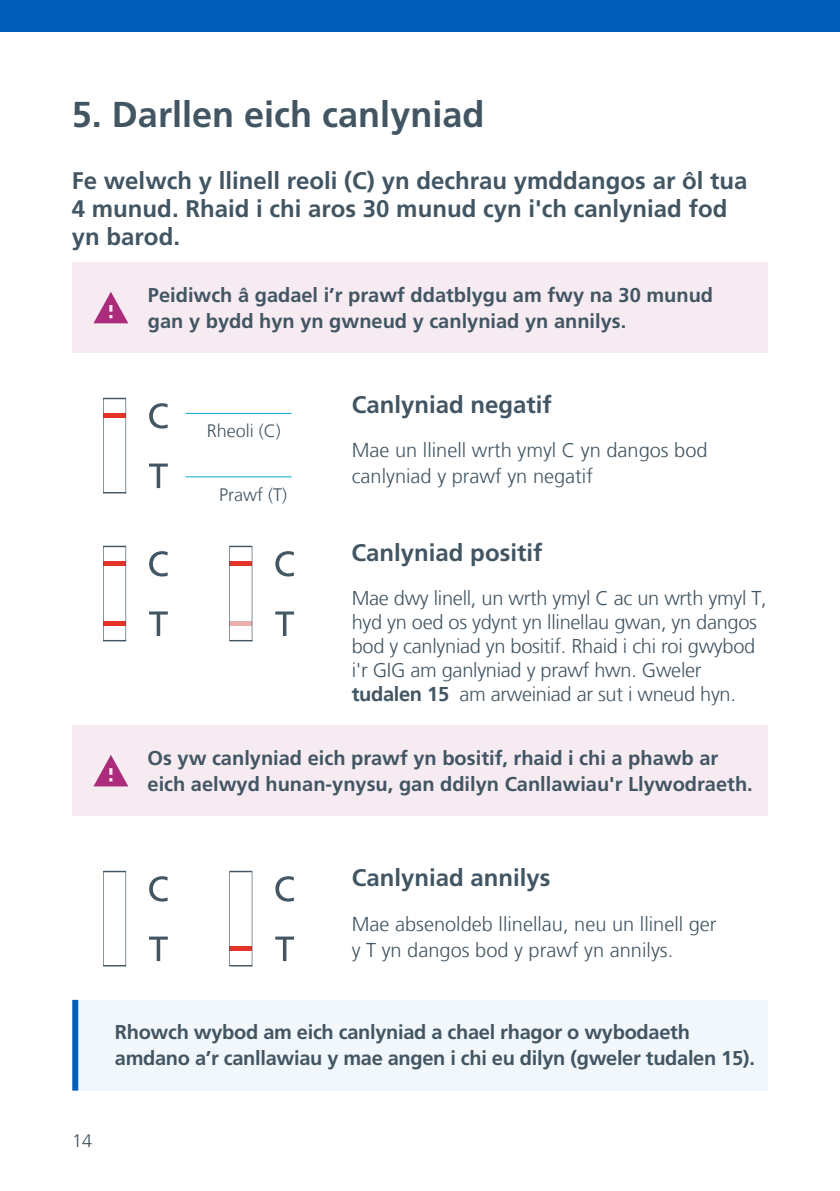
<style>
.page{position:relative;width:840px;height:1191px;background:#fff}
.page>*{position:absolute;margin:0;border:0;box-sizing:border-box;transform-origin:0 0}
.Heading_2__h2{font:700 36px "Frutiger LT Pro";color:#425563}
.Heading_3__h3{font:700 24px/28px "Frutiger LT Pro";color:#425563}
.Paragraph_Black__p{font:300 20px/24px "Frutiger LT";letter-spacing:-.015em;color:#425563}
.Paragraph_Bold__p{font:700 20px/26px "Frutiger LT Pro";color:#425563}
.Paragraph_small__p{font:300 18px "Frutiger LT";color:#425563}
.Page_number__p{font:300 18px "Frutiger LT";color:#425563}
.s1{font-weight:700}
</style>
<div class="page">
<div style="left:72px;top:262px;width:695px;height:91px;background:#f5ebf1"></div>
<svg style="left:93px;top:292px;width:35px;height:31px"></svg>
<svg style="left:103px;top:398px;width:23px;height:95px"></svg>
<svg style="left:149px;top:403px;width:19px;height:25px"></svg>
<svg style="left:149px;top:463px;width:19px;height:25px"></svg>
<hr style="left:185px;top:413px;width:106px;height:1px;background:#07accd">
<hr style="left:185px;top:476px;width:106px;height:1px;background:#07accd">
<svg style="left:103px;top:546px;width:23px;height:95px"></svg>
<svg style="left:149px;top:551px;width:19px;height:25px"></svg>
<svg style="left:149px;top:611px;width:19px;height:25px"></svg>
<svg style="left:229px;top:546px;width:23px;height:95px"></svg>
<svg style="left:275px;top:551px;width:19px;height:25px"></svg>
<svg style="left:275px;top:611px;width:19px;height:25px"></svg>
<div style="left:72px;top:725px;width:695px;height:91px;background:#f5ebf1"></div>
<svg style="left:93px;top:755px;width:35px;height:31px"></svg>
<svg style="left:103px;top:870px;width:23px;height:96px"></svg>
<svg style="left:149px;top:876px;width:19px;height:25px"></svg>
<svg style="left:149px;top:936px;width:19px;height:25px"></svg>
<svg style="left:229px;top:870px;width:23px;height:96px"></svg>
<svg style="left:275px;top:876px;width:19px;height:25px"></svg>
<svg style="left:275px;top:936px;width:19px;height:25px"></svg>
<div style="left:72px;top:999px;width:695px;height:91px;background:#f2f7fb"></div>
<div style="left:72px;top:999px;width:6px;height:91px;background:#005eb8"></div>
<div style="left:0;top:0;width:839px;height:31px;background:#005eb8"></div>
<h3 class="Heading_2__h2" style="left:72px;top:93px;width:414px">5. Darllen eich canlyniad</h3>
<p class="Heading_3__h3" style="left:72px;top:167px;width:676px">Fe welwch y llinell reoli (C) yn dechrau ymddangos ar ôl tua<br>4 munud. Rhaid i chi aros 30 munud cyn i'ch canlyniad fod yn barod.</p>
<h3 class="Paragraph_Bold__p" style="left:148px;top:282px;width:566px">Peidiwch â gadael i’r prawf ddatblygu am fwy na 30 munud gan y bydd hyn yn gwneud y canlyniad yn annilys.</h3>
<p class="Paragraph_small__p" style="left:207px;top:421px;width:76px">Rheoli (C)</p>
<p class="Paragraph_small__p" style="left:219px;top:484px;width:70px">Prawf (T)</p>
<p class="Heading_3__h3" style="left:351px;top:391px;width:202px">Canlyniad negatif</p>
<p class="Paragraph_Black__p" style="left:351px;top:438px;width:357px;line-height:26px">Mae un llinell wrth ymyl C yn dangos bod canlyniad y prawf yn negatif</p>
<p class="Heading_3__h3" style="left:351px;top:539px;width:192px">Canlyniad positif</p>
<p class="Paragraph_Black__p" style="left:351px;top:587px;width:416px">Mae dwy linell, un wrth ymyl C ac un wrth ymyl T, hyd yn oed os ydynt yn llinellau gwan, yn dangos bod y canlyniad yn bositif. Rhaid i chi roi gwybod i'r GIG am ganlyniad y prawf hwn. Gweler <span class="s1">tudalen 15</span> am arweiniad ar sut i wneud hyn.</p>
<h3 class="Paragraph_Bold__p" style="left:147px;top:745px;width:606px">Os yw canlyniad eich prawf yn bositif, rhaid i chi a phawb ar eich aelwyd hunan-ynysu, gan ddilyn Canllawiau'r Llywodraeth.</h3>
<p class="Heading_3__h3" style="left:351px;top:864px;width:200px">Canlyniad annilys</p>
<p class="Paragraph_Black__p" style="left:351px;top:911px;width:366px;line-height:26px">Mae absenoldeb llinellau, neu un llinell ger y T yn dangos bod y prawf yn annilys.</p>
<h3 class="Paragraph_Bold__p" style="left:115px;top:1019px;width:641px">Rhowch wybod am eich canlyniad a chael rhagor o wybodaeth amdano a’r canllawiau y mae angen i chi eu dilyn (gweler tudalen 15).</h3>
<p class="Page_number__p" style="left:72px;top:1130px;width:22px">14</p>
</div>
